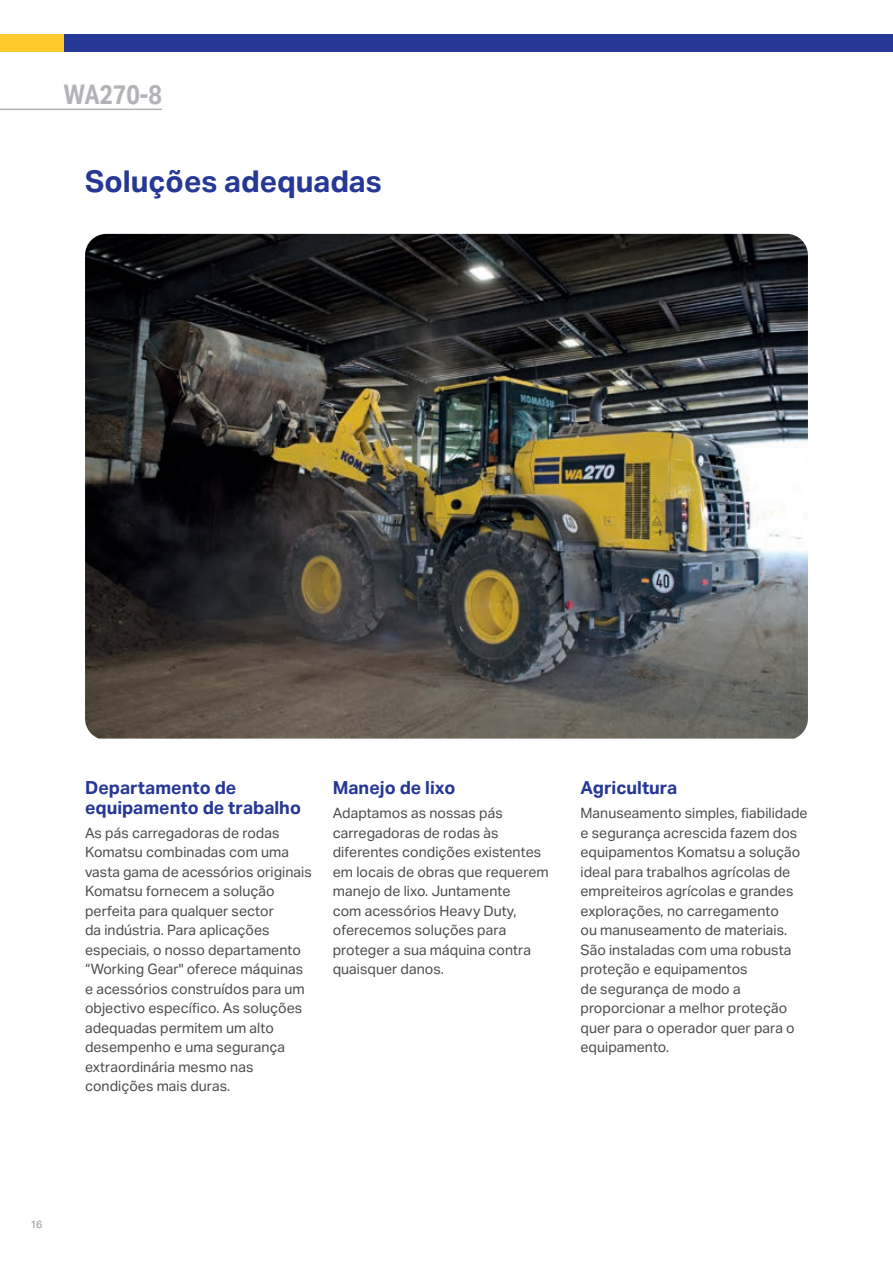
<style>
.page{position:relative;width:893px;height:1263px;background:#fff}
.page>*{position:absolute;margin:0;border:0;box-sizing:border-box;transform-origin:0 0}
.t1{font:700 30px "Aktiv Grotesk";color:#263895}
.t2{font:700 27px "Aktiv Grotesk Cd";color:#b2b3b7}
.t3{font:700 18px/19.5px "Aktiv Grotesk";color:#263895}
.t4{font:14.25px/19.5px "Aktiv Grotesk";color:#4b4c4d}
.t5{font:10.5px "Aktiv Grotesk";color:#939598}
</style>
<div class="page">
<img style="left:85px;top:234px;width:723px;height:505px">
<hr style="left:0;top:109px;width:162px;height:1px;background:#b2b3b7">
<div style="left:0;top:34px;width:143px;height:17px;background:#fec92d"></div>
<div style="left:64px;top:34px;width:829px;height:17px;background:#263895"></div>
<h2 class="t2" style="left:64px;top:84px;width:100px">WA270-8</h2>
<h1 class="t1" style="left:85px;top:169px;width:298px">Soluções adequadas</h1>
<p class="t3" style="left:85px;top:780px;width:218px">Departamento de equipamento de trabalho</p>
<p class="t4" style="left:85px;top:824px;width:228px">As pás carregadoras de rodas<br>Komatsu combinadas com uma vasta gama de acessórios originais<br>Komatsu fornecem a solução perfeita para qualquer sector<br>da indústria. Para aplicações especiais, o nosso departamento “Working Gear" oferece máquinas e acessórios construídos para um objectivo específico. As soluções adequadas permitem um alto desempenho e uma segurança extraordinária mesmo nas condições mais duras.</p>
<p class="t3" style="left:333px;top:780px;width:124px">Manejo de lixo</p>
<p class="t4" style="left:333px;top:805px;width:217px">Adaptamos as nossas pás carregadoras de rodas às diferentes condições existentes em locais de obras que requerem manejo de lixo. Juntamente<br>com acessórios Heavy Duty, oferecemos soluções para proteger a sua máquina contra quaisquer danos.</p>
<p class="t3" style="left:580px;top:780px;width:98px">Agricultura</p>
<p class="t4" style="left:580px;top:803px;width:229px">Manuseamento simples, fiabilidade e segurança acrescida fazem dos equipamentos Komatsu a solução ideal para trabalhos agrícolas de empreiteiros agrícolas e grandes explorações, no carregamento<br>ou manuseamento de materiais.<br>São instaladas com uma robusta proteção e equipamentos<br>de segurança de modo a proporcionar a melhor proteção quer para o operador quer para o equipamento.</p>
<p class="t5" style="left:30px;top:1220px;width:14px">16</p>
</div>
